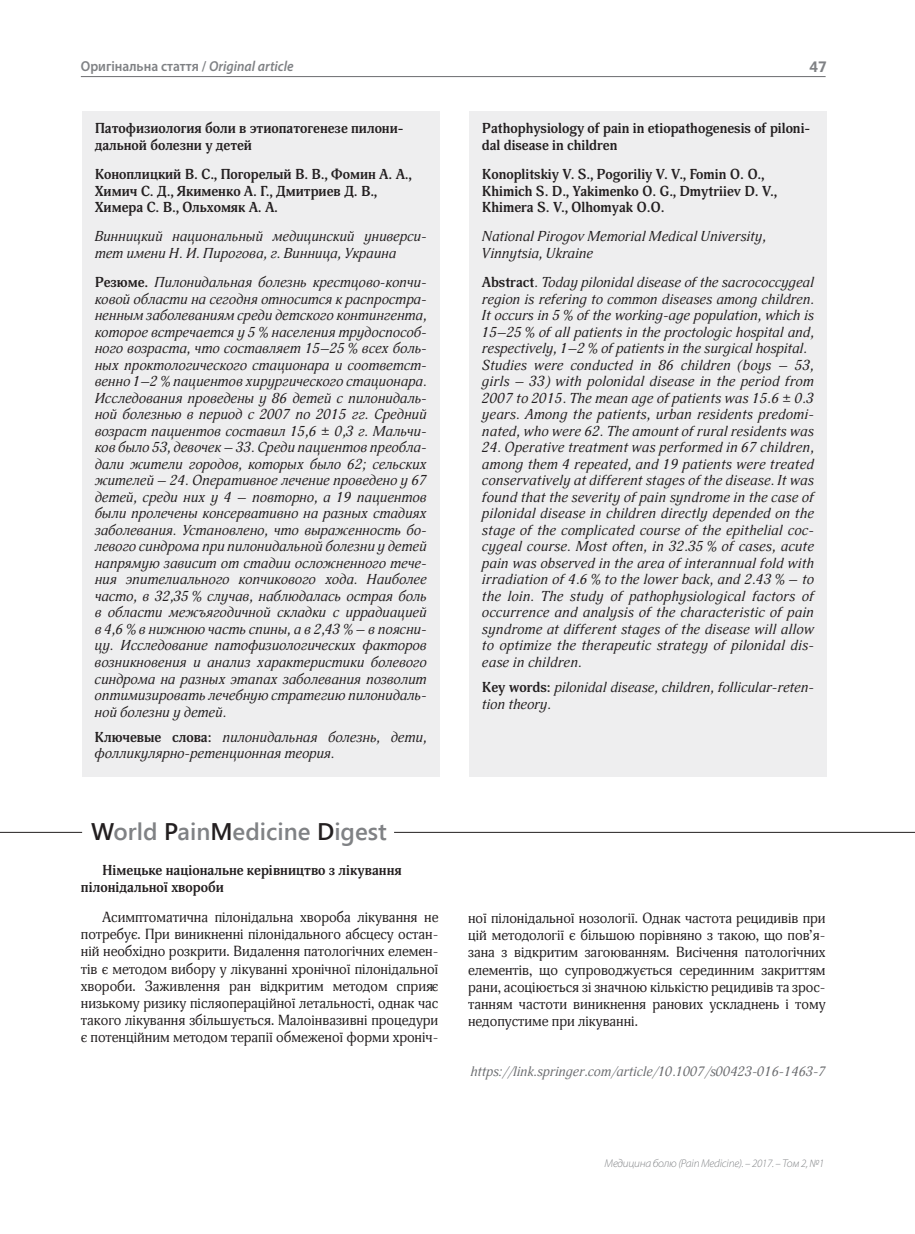
<style>
.page{position:relative;width:915px;height:1234px;background:#fff}
.page>*{position:absolute;margin:0;border:0;box-sizing:border-box;transform-origin:0 0}
.t1{font:600 24px "Segoe UI";color:#808285}
.t2{font:700 15px "Segoe UI";color:#808285}
.t3{font:600 14.4px "Myriad Pro";color:#808285;scale:.93 1}
.t4{font:italic 14.25px/16.5px "Adonis C";color:#231f20}
.t5{font:14.25px/17.1px "Adonis C";color:#231f20;text-align:justify}
.t6{font:700 14.25px/16.5px "Adonis C";color:#231f20}
.t7{font:italic 13.5px "Adonis C";color:#6c6d70}
.t8{font:italic 300 semi-expanded 11.25px "Myriad Pro";letter-spacing:-.02em;color:#808285;scale:.93 1}
.s1{font-style:italic}
.s2{font-weight:700;font-style:normal}
.s3{color:#231f20}
</style>
<div class="page">
<hr style="left:81px;top:76px;width:744px;height:1px;background:#6c6d70">
<div style="left:82px;top:111px;width:357px;height:665px;background:#eeeeef"></div>
<div style="left:469px;top:111px;width:357px;height:665px;background:#eeeeef"></div>
<hr style="left:0;top:831px;width:82px;height:1px;background:#231f20">
<hr style="left:394px;top:831px;width:520px;height:1px;background:#231f20">
<p class="t3" style="left:81px;top:57px;width:230px">Оригінальна стаття / <span class="s1">Original article</span></p>
<p class="t2" style="left:809px;top:55px;width:19px">47</p>
<p class="t6" style="left:95px;top:120px;width:310px">Патофизиология боли в этиопатогенезе пилони&shy;дальной болезни у детей</p>
<p class="t6" style="left:95px;top:166px;width:318px">Коноплицкий В. С., Погорелый В. В., Фомин А. А.,<br>Химич С. Д., Якименко А. Г., Дмитриев Д. В.,<br>Химера С. В., Ольхомяк А. А.</p>
<p class="t4" style="left:95px;top:228px;width:333px">Винницкий национальный медицинский универси&shy;тет имени Н. И. Пирогова, г. Винница, Украина</p>
<p class="t4" style="left:95px;top:274px;width:333px;text-align:justify"><span class="s2">Резюме.</span> Пилонидальная болезнь крестцово-копчи&shy;ковой области на сегодня относится к распростра&shy;ненным заболеваниям среди детского контингента, которое встречается у 5 % населения трудоспособ&shy;ного возраста, что составляет 15–25 % всех боль&shy;ных проктологического стационара и соответст&shy;венно 1–2 % пациентов хирургического стационара.<br>Исследования проведены у 86 детей с пилонидаль&shy;ной болезнью в период с 2007 по 2015 гг. Средний возраст пациентов составил 15,6 ± 0,3 г. Мальчи&shy;ков было 53, девочек – 33. Среди пациентов преобла&shy;дали жители городов, которых было 62; сельских жителей – 24. Оперативное лечение проведено у 67 детей, среди них у 4 – повторно, а 19 пациентов были пролечены консервативно на разных стадиях заболевания. Установлено, что выраженность бо&shy;левого синдрома при пилонидальной болезни у детей напрямую зависит от стадии осложненного тече&shy;ния эпителиального копчикового хода. Наиболее часто, в 32,35 % случав, наблюдалась острая боль в области межъягодичной складки с иррадиацией в 4,6 % в нижнюю часть спины, а в 2,43 % – в поясни&shy;цу. Исследование патофизиологических факторов возникновения и анализ характеристики болевого синдрома на разных этапах заболевания позволит оптимизировать лечебную стратегию пилонидаль&shy;ной болезни у детей.</p>
<p class="t4" style="left:95px;top:728px;width:333px"><span class="s2">Ключевые слова:</span> пилонидальная болезнь, дети, фолликулярно-ретенционная теория.</p>
<p class="t6" style="left:482px;top:120px;width:330px">Pathophysiology of pain in etiopathogenesis of piloni&shy;dal disease in children</p>
<p class="t6" style="left:482px;top:166px;width:296px">Konoplitskiy V. S., Pogoriliy V. V., Fomin O. O.,<br>Khimich S. D., Yakimenko O. G., Dmytriiev D. V.,<br>Khimera S. V., Olhomyak O.O.</p>
<p class="t4" style="left:482px;top:228px;width:285px">National Pirogov Memorial Medical University,<br>Vinnytsia, Ukraine</p>
<p class="t4" style="left:482px;top:274px;width:333px"><span class="s2">Abstract</span>. Today pilonidal disease of the sacrococcygeal region is refering to common diseases among children.<br>It occurs in 5 % of the working-age population, which is 15–25 % of all patients in the proctologic hospital and, respectively, 1–2 % of patients in the surgical hospital.<br>Studies were conducted in 86 children (boys – 53, girls – 33) with polonidal disease in the period from 2007 to 2015. The mean age of patients was 15.6 ± 0.3 years. Among the patients, urban residents predomi&shy;nated, who were 62. The amount of rural residents was</p>
<p class="t4" style="left:482px;top:439px;width:333px;text-align:justify">24. Operative treatment was performed in 67 children, among them 4 repeated, and 19 patients were treated conservatively at different stages of the disease. It was found that the severity of pain syndrome in the case of pilonidal disease in children directly depended on the stage of the complicated course of the epithelial coc&shy;cygeal course. Most often, in 32.35 % of cases, acute pain was observed in the area of interannual fold with irradiation of 4.6 % to the lower back, and 2.43 % – to the loin. The study of pathophysiological factors of occurrence and analysis of the characteristic of pain syndrome at different stages of the disease will allow to optimize the therapeutic strategy of pilonidal dis&shy;ease in children.</p>
<p class="t4" style="left:482px;top:679px;width:333px"><span class="s2">Key words:</span> pilonidal disease, children, follicular-reten&shy;tion theory.</p>
<h1 class="t1" style="left:91px;top:814px;width:297px"><span class="s3">W</span>orld <span class="s3">P</span>ain<span class="s3">M</span>edicine <span class="s3">D</span>igest</h1>
<p class="t6" style="left:81px;top:862px;width:322px;line-height:17.1px;text-indent:21px">Німецьке національне керівництво з лікування пілонідальної хвороби</p>
<p class="t5" style="left:81px;top:908px;width:359px;text-indent:21px">Асимптоматична пілонідальна хвороба лікування не потребує. При виникненні пілонідального абсцесу остан&shy;ній необхідно розкрити. Видалення патологічних елемен&shy;тів є методом вибору у лікуванні хронічної пілонідальної хвороби. Заживлення ран відкритим методом сприяє низькому ризику післяопераційної летальності, однак час такого лікування збільшується. Малоінвазивні процедури є потенційним методом терапії обмеженої форми хроніч-</p>
<p class="t5" style="left:468px;top:909px;width:359px">ної пілонідальної нозології. Однак частота рецидивів при цій методології є більшою порівняно з такою, що пов’я&shy;зана з відкритим загоюванням. Висічення патологічних елементів, що супроводжується серединним закриттям рани, асоціюється зі значною кількістю рецидивів та зрос&shy;танням частоти виникнення ранових ускладнень і тому недопустиме при лікуванні.</p>
<p class="t7" style="left:470px;top:1063px;width:356px">https://link.springer.com/article/10.1007/s00423-016-1463-7</p>
<p class="t8" style="left:604px;top:1156px;width:237px">Медицина болю (Pain Medicine). – 2017. – Том 2, №1</p>
</div>
